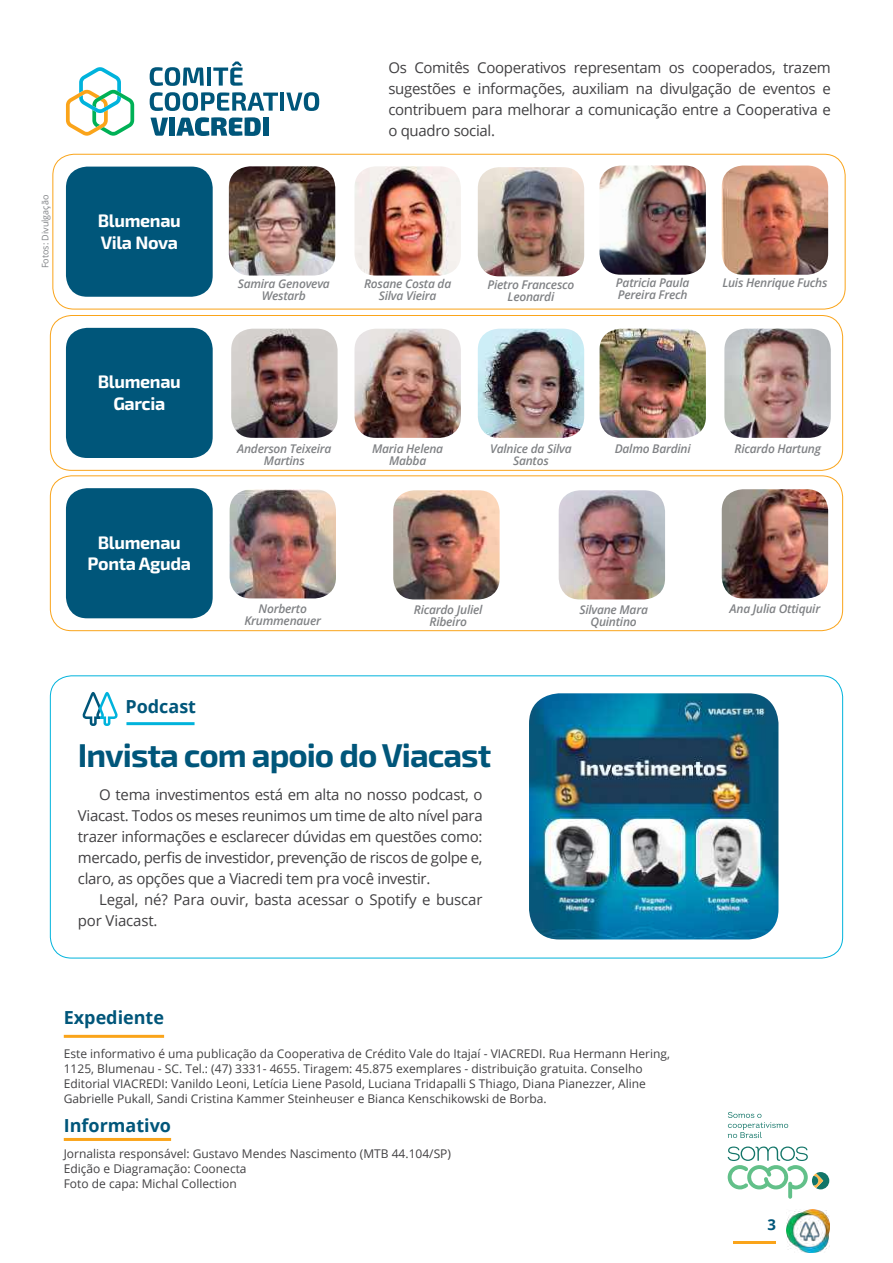
<style>
.page{position:relative;width:893px;height:1263px;background:#fff}
.page>*{position:absolute;margin:0;border:0;box-sizing:border-box;transform-origin:0 0}
.t1{font:700 33px "Exo 2";letter-spacing:-.03em;color:#00567a}
.t2{font:700 18px/21.6px "Exo 2";letter-spacing:-.02em;color:#fff;text-align:center}
.t3{font:700 18px "Open Sans";color:#00567a}
.t4{font:15px/21px "Open Sans";letter-spacing:-.02em;color:#414042;text-align:justify}
.t5{font:700 15px "Open Sans";color:#00567a}
.t6{font:12px/15px "Open Sans";color:#414042}
.t7{font:italic 600 12px/12px "Open Sans";letter-spacing:-.02em;color:#808285;text-align:center}
.t8{font:9px "Open Sans";color:#808285}
</style>
<div class="page">
<hr style="left:64px;top:1035px;width:100px;height:3px;background:#faa41a">
<hr style="left:64px;top:1138px;width:107px;height:3px;background:#faa41a">
<svg style="left:728px;top:1146px;width:101px;height:53px"></svg>
<svg style="left:728px;top:1112px;width:60px;height:27px"></svg>
<svg style="left:150px;top:67px;width:54px;height:19px"></svg>
<hr style="left:207px;top:68px;width:4px;height:18px;background:#00567a">
<svg style="left:213px;top:61px;width:30px;height:25px"></svg>
<svg style="left:150px;top:92px;width:128px;height:19px"></svg>
<hr style="left:280px;top:93px;width:4px;height:18px;background:#00567a">
<svg style="left:286px;top:92px;width:33px;height:19px"></svg>
<svg style="left:150px;top:118px;width:18px;height:18px"></svg>
<div style="left:169px;top:118px;width:6px;height:18px;background:#00567a"></div>
<svg style="left:176px;top:117px;width:85px;height:19px"></svg>
<div style="left:263px;top:118px;width:6px;height:18px;background:#00567a"></div>
<svg style="left:66px;top:67px;width:68px;height:69px"></svg>
<div style="left:66px;top:167px;width:147px;height:130px;background:#00567a;border-radius:21px"></div>
<div style="left:52px;top:154px;width:793px;height:155px;border:1px solid #faa41a;border-radius:21px"></div>
<div style="left:50px;top:315px;width:793px;height:156px;border:1px solid #faa41a;border-radius:21px"></div>
<div style="left:50px;top:475px;width:793px;height:156px;border:1px solid #faa41a;border-radius:21px"></div>
<div style="left:66px;top:328px;width:147px;height:130px;background:#00567a;border-radius:21px"></div>
<div style="left:66px;top:488px;width:147px;height:130px;background:#00567a;border-radius:21px"></div>
<img style="left:230px;top:489px;width:106px;height:109px">
<img style="left:722px;top:489px;width:106px;height:109px">
<img style="left:393px;top:490px;width:107px;height:109px">
<hr style="left:126px;top:722px;width:69px;height:3px;background:#00b3dc">
<svg style="left:82px;top:692px;width:36px;height:34px"></svg>
<img style="left:231px;top:329px;width:107px;height:109px">
<img style="left:724px;top:329px;width:107px;height:109px">
<img style="left:600px;top:329px;width:106px;height:109px">
<img style="left:478px;top:329px;width:106px;height:109px">
<img style="left:354px;top:329px;width:107px;height:109px">
<img style="left:599px;top:166px;width:107px;height:109px">
<img style="left:354px;top:166px;width:107px;height:110px">
<img style="left:229px;top:166px;width:106px;height:110px">
<img style="left:478px;top:167px;width:106px;height:109px">
<img style="left:722px;top:166px;width:106px;height:109px">
<img style="left:559px;top:490px;width:106px;height:109px">
<img style="left:529px;top:693px;width:249px;height:246px">
<hr style="left:733px;top:1241px;width:43px;height:2px;background:#faa41a">
<img style="left:787px;top:1210px;width:42px;height:42px">
<p class="t8" style="left:39px;top:268px;width:75px;rotate:-90deg">Fotos: Divulgação</p>
<p class="t2" style="left:98px;top:210px;width:84px;text-align:left">Blumenau<br>Vila Nova</p>
<p class="t4" style="left:388px;top:57px;width:444px">Os Comitês Cooperativos representam os cooperados, trazem sugestões e informações, auxiliam na divulgação de eventos e contribuem para melhorar a comunicação entre a Cooperativa e o quadro social.</p>
<p class="t7" style="left:238px;top:278px;width:94px">Samira Genoveva<br>Westarb</p>
<p class="t7" style="left:364px;top:278px;width:89px">Rosane Costa da<br>Silva Vieira</p>
<p class="t7" style="left:488px;top:278px;width:88px">Pietro Francesco<br>Leonardi</p>
<p class="t7" style="left:722px;top:277px;width:107px">Luis Henrique Fuchs</p>
<p class="t7" style="left:616px;top:277px;width:75px;text-align:left">Patricia Paula<br>Pereira Frech</p>
<p class="t2" style="left:98px;top:372px;width:84px">Blumenau<br>Garcia</p>
<p class="t2" style="left:88px;top:532px;width:105px">Blumenau<br>Ponta Aguda</p>
<p class="t7" style="left:237px;top:442px;width:96px">Anderson Teixeira<br>Martins</p>
<p class="t7" style="left:490px;top:442px;width:83px">Valnice da Silva</p>
<p class="t7" style="left:615px;top:442px;width:77px">Dalmo Bardini</p>
<p class="t7" style="left:372px;top:442px;width:73px">Maria Helena<br>Mabba</p>
<p class="t7" style="left:513px;top:454px;width:37px">Santos</p>
<p class="t7" style="left:735px;top:442px;width:88px">Ricardo Hartung</p>
<p class="t7" style="left:245px;top:603px;width:78px">Norberto<br>Krummenauer</p>
<p class="t7" style="left:414px;top:604px;width:70px">Ricardo Juliel</p>
<p class="t7" style="left:730px;top:603px;width:92px">Ana Julia Ottiquir</p>
<p class="t7" style="left:579px;top:604px;width:70px">Silvane Mara<br>Quintino</p>
<p class="t7" style="left:430px;top:616px;width:39px">Ribeiro</p>
<p class="t3" style="left:125px;top:694px;width:72px">Podcast</p>
<h1 class="t1" style="left:78px;top:736px;width:415px">Invista com apoio do Viacast</h1>
<p class="t4" style="left:78px;top:784px;width:406px;text-indent:21px">O tema investimentos está em alta no nosso podcast, o Viacast. Todos os meses reunimos um time de alto nível para trazer informações e esclarecer dúvidas em questões como: mercado, perfis de investidor, prevenção de riscos de golpe e, claro, as opções que a Viacredi tem pra você investir.</p>
<p class="t4" style="left:78px;top:889px;width:406px;text-indent:21px">Legal, né? Para ouvir, basta acessar o Spotify e buscar por Viacast.</p>
<p class="t3" style="left:64px;top:1005px;width:102px">Expediente</p>
<p class="t6" style="left:64px;top:1045px;width:608px">Este informativo é uma publicação da Cooperativa de Crédito Vale do Itajaí - VIACREDI. Rua Hermann Hering, 1125, Blumenau - SC. Tel.: (47) 3331- 4655. Tiragem: 45.875 exemplares - distribuição gratuita. Conselho Editorial VIACREDI: Vanildo Leoni, Letícia Liene Pasold, Luciana Tridapalli S Thiago, Diana Pianezzer, Aline Gabrielle Pukall, Sandi Cristina Kammer Steinheuser e Bianca Kenschikowski de Borba.</p>
<p class="t3" style="left:64px;top:1112px;width:109px">Informativo</p>
<p class="t6" style="left:64px;top:1145px;width:389px">Jornalista responsável: Gustavo Mendes Nascimento (MTB 44.104/SP)<br>Edição e Diagramação: Coonecta<br>Foto de capa: Michal Collection</p>
<p class="t5" style="left:767px;top:1214px;width:10px">3</p>
</div>
